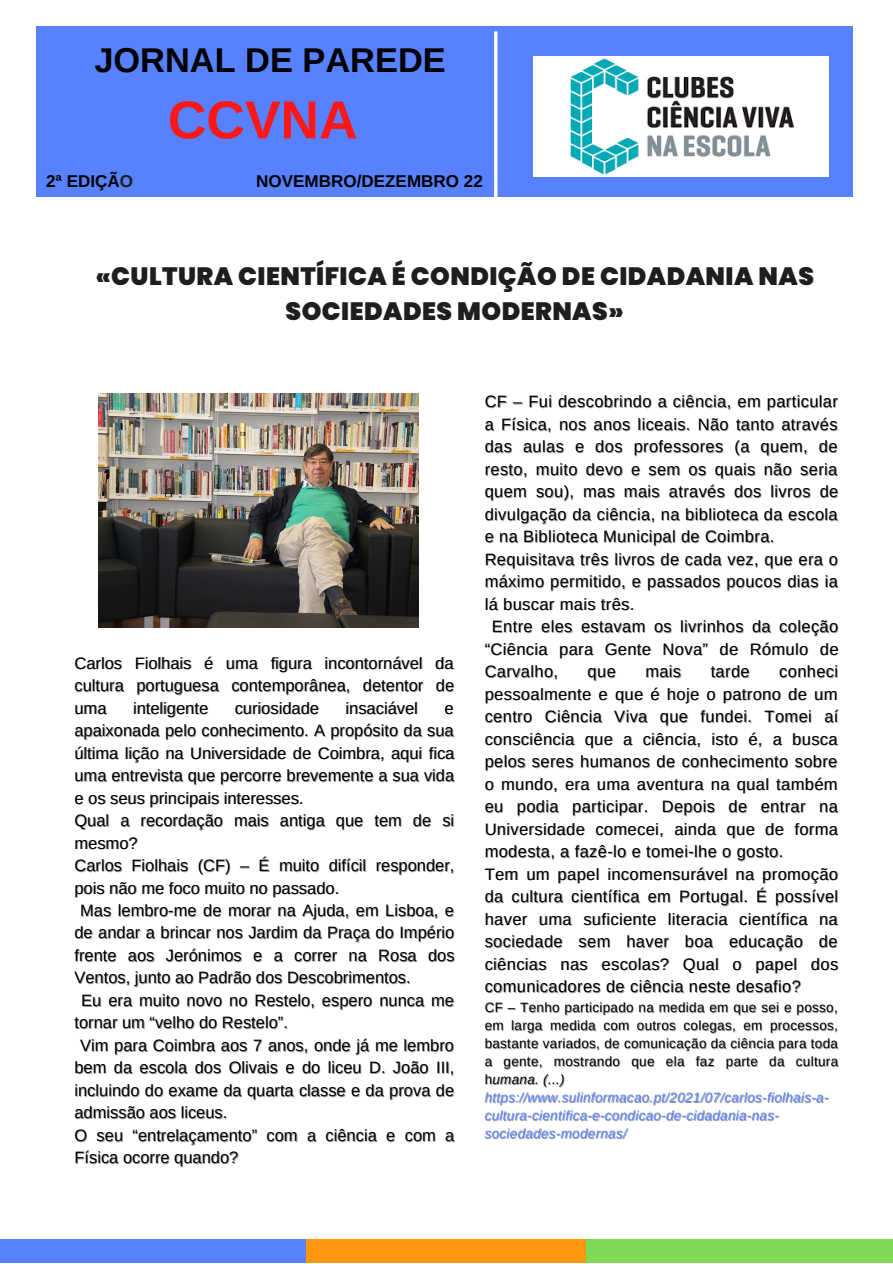
<style>
.page{position:relative;width:893px;height:1264px;background:#fff}
.page>*{position:absolute;margin:0;border:0;box-sizing:border-box;transform-origin:0 0}
.t1{font:700 53.4px "Arimo";color:#ff1616}
.t2{font:700 34.35px "Arimo";color:#000}
.t3{font:900 25.05px/34.8px "Poppins";letter-spacing:.015em;color:#1e1e1e;text-align:center}
.t4{font:700 17.1px "Arimo";color:#000}
.t5{font:16.5px/22.5px "Arimo";color:#000;text-align:justify}
.t6{font:13.5px/18px "Arimo";letter-spacing:.02em;color:#000;text-align:justify}
.t7{font:italic 13.5px/18px "Arimo";letter-spacing:.02em;color:#5781ff}
.s1{color:#1e1e1e}
.s2{color:rgb(0 0 0/.4)}
.s3{font-style:italic}
</style>
<div class="page">
<div style="left:36px;top:27px;width:816px;height:170px;background:#5781ff"></div>
<hr style="left:494px;top:31px;width:3px;height:169px;background:#fff">
<img style="left:99px;top:393px;width:319px;height:234px">
<div style="left:0;top:1239px;width:306px;height:23px;background:#5781ff"></div>
<div style="left:306px;top:1239px;width:280px;height:23px;background:#ff960d"></div>
<div style="left:586px;top:1239px;width:306px;height:23px;background:#7ed957"></div>
<img style="left:533px;top:56px;width:295px;height:120px">
<p class="t2" style="left:94px;top:41px;width:353px">JORNAL DE PAREDE</p>
<p class="t1" style="left:168px;top:90px;width:191px">CCVNA</p>
<p class="t4" style="left:46px;top:171px;width:88px">2ª EDIÇÃ<span class="s1">O</span></p>
<p class="t4" style="left:256px;top:171px;width:228px">NOVEMBRO/DEZEMBRO 22</p>
<p class="t3" style="left:95px;top:259px;width:720px">«CULTURA CIENTÍFICA É CONDIÇÃO DE CIDADANIA NAS<br>SOCIEDADES MODERNAS»</p>
<p class="t5" style="left:74px;top:651px;width:381px">Carlos Fiolhais é uma figura incontornável da cultura portuguesa contemporânea, detentor de uma</p>
<p class="t5" style="left:133px;top:696px;width:77px">inteligente</p>
<p class="t5" style="left:235px;top:696px;width:86px">curiosidade</p>
<p class="t5" style="left:345px;top:696px;width:74px">insaciável</p>
<p class="t5" style="left:74px;top:696px;width:381px;text-indent:370px">e apaixonada pelo conhecimento. A propósito da sua última lição na Universidade de Coimbra, aqui fica uma entrevista que percorre brevemente a sua vida e os seus principais interesses.</p>
<p class="t5" style="left:74px;top:809px;width:381px">Qual a recordação mais antiga que tem de si mesmo?</p>
<p class="t5" style="left:74px;top:854px;width:381px">Carlos Fiolhais (CF) – É muito difícil responder, pois não me foco muito no passado.</p>
<p class="t5" style="left:74px;top:899px;width:381px;text-indent:6px">Mas lembro-me de morar na Ajuda, em Lisboa, e de andar a brincar nos Jardim da Praça do Império frente aos Jerónimos e a correr na Rosa dos Ventos, junto ao Padrão dos Descobrimentos.</p>
<p class="t5" style="left:74px;top:988px;width:381px;text-indent:7px">Eu era muito novo no Restelo, espero nunca me tornar um “velho do Restelo”.</p>
<p class="t5" style="left:74px;top:1033px;width:381px;text-indent:6px">Vim para Coimbra aos 7 anos, onde já me lembro bem da escola dos Olivais e do liceu D. João III, incluindo do exame da quarta classe e da prova de admissão aos liceus.</p>
<p class="t5" style="left:74px;top:1123px;width:381px">O seu “entrelaçamento” com a ciência e com a<br>Física ocorre quando?</p>
<p class="t5" style="left:484px;top:390px;width:355px">CF – Fui descobrindo a ciência, em particular a Física, nos anos liceais. Não tanto através das aulas e dos professores (a quem, de resto, muito devo e sem os quais não seria quem sou), mas mais através dos livros de divulgação da ciência, na biblioteca da escola e na Biblioteca Municipal de Coimbra.</p>
<p class="t5" style="left:484px;top:548px;width:355px">Requisitava três livros de cada vez, que era o máximo permitido, e passados poucos dias ia lá buscar mais três.</p>
<p class="t5" style="left:484px;top:615px;width:355px;text-indent:7px">Entre eles estavam os livrinhos da coleção “Ciência para Gente Nova” de Rómulo de Carvalho,</p>
<p class="t5" style="left:484px;top:660px;width:355px;text-indent:294px">conheci pessoalmente e que é hoje o patrono de um centro Ciência Viva que fundei. Tomei aí consciência que a ciência, isto é, a busca pelos seres humanos de conhecimento sobre o mundo, era uma aventura na qual também eu podia participar. Depois de entrar na Universidade comecei, ainda que de forma modesta, a fazê-lo e tomei-lhe o gosto.</p>
<p class="t5" style="left:484px;top:862px;width:355px">Tem um papel incomensurável na promoção da cultura científica em Portugal. É possível haver uma suficiente literacia científica na sociedade sem haver boa educação de ciências nas escolas? Qual o papel dos comunicadores de ciência neste desafio?</p>
<p class="t6" style="left:484px;top:998px;width:355px">CF – Tenho participado na medida em que sei e posso, em larga medida com outros colegas, em processos, bastante variados, de comunicação da ciência para toda a gente, mostrando que ela faz parte da cultura <span class="s2">h</span><span class="s3">umana. (...)</span></p>
<p class="t7" style="left:484px;top:1088px;width:345px">https://www.sulinformacao.pt/2021/07/carlos-fiolhais-a&shy;cultura-cientifica-e-condicao-de-cidadania-nas&shy;sociedades-modernas/</p>
<p class="t5" style="left:587px;top:660px;width:30px">que</p>
<p class="t5" style="left:645px;top:660px;width:37px">mais</p>
<p class="t5" style="left:710px;top:660px;width:41px">tarde</p>
</div>
